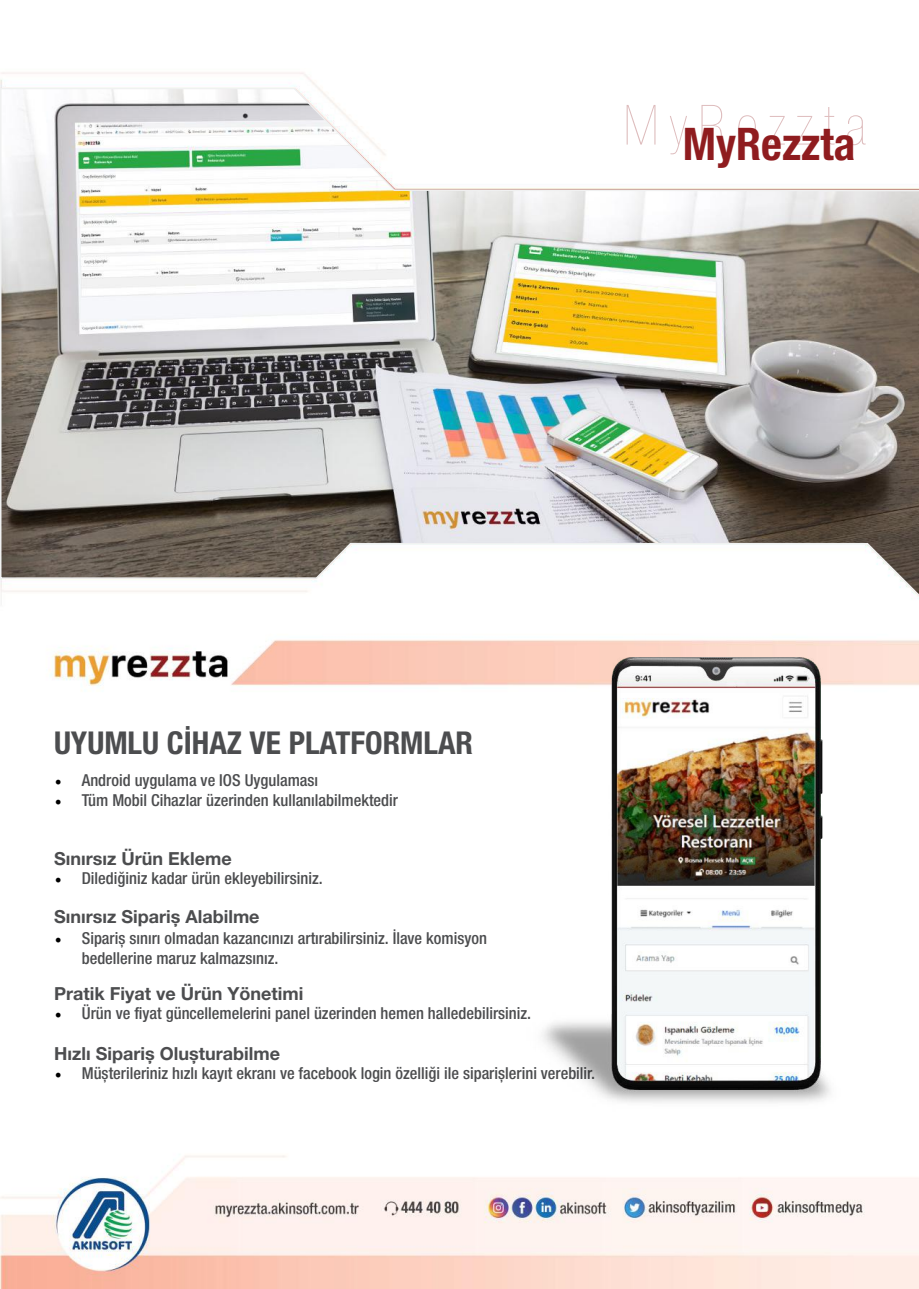
<style>
.page{position:relative;width:919px;height:1289px;background:#fff}
.page>*{position:absolute;margin:0;border:0;box-sizing:border-box;transform-origin:0 0}
.t1{font:200 condensed 55.5px "Helvetica Neue LT Pro";letter-spacing:.2em;color:#8f1c1f}
.t2{font:700 condensed 45px "Helvetica Neue LT Pro";color:#8f1c1f}
.t3{font:700 condensed 31.5px "Helvetica Neue LT Pro";color:#4c4d4f}
.t4{font:700 18px "Helvetica Neue LT Pro";color:#4c4d4f}
.t5{font:500 condensed 16.5px/19.8px "Helvetica Neue LT Pro";color:#4c4d4f}
.s1{font-family:"Minion Pro";font-weight:400;font-stretch:normal;font-size:18px;color:#000}
</style>
<div class="page">
<img style="left:0;top:72px;width:918px;height:1216px">
<svg style="left:0;top:87px;width:918px;height:512px"></svg>
<img style="left:526px;top:598px;width:381px;height:551px">
<h1 class="t1" style="left:623px;top:95px;width:244px">MyRezzta</h1>
<h2 class="t2" style="left:683px;top:116px;width:174px">MyRezzta</h2>
<h3 class="t3" style="left:54px;top:724px;width:420px">UYUMLU CİHAZ VE PLATFORMLAR</h3>
<p class="t5" style="left:55px;top:770px;width:265px"><span class="s1">•</span> Android uygulama ve IOS Uygulaması</p>
<p class="t5" style="left:55px;top:790px;width:345px"><span class="s1">•</span> Tüm Mobil Cihazlar üzerinden kullanılabilmektedir</p>
<p class="t4" style="left:54px;top:847px;width:179px">Sınırsız Ürün Ekleme</p>
<p class="t5" style="left:55px;top:868px;width:269px"><span class="s1">•</span> Dilediğiniz kadar ürün ekleyebilirsiniz.</p>
<p class="t4" style="left:54px;top:905px;width:207px">Sınırsız Sipariş Alabilme</p>
<p class="t5" style="left:82px;top:927px;width:406px;text-indent:-27px"><span class="s1">•</span> Sipariş sınırı olmadan kazancınızı artırabilirsiniz. İlave komisyon bedellerine maruz kalmazsınız.</p>
<p class="t4" style="left:54px;top:982px;width:251px">Pratik Fiyat ve Ürün Yönetimi</p>
<p class="t5" style="left:55px;top:1003px;width:478px"><span class="s1">•</span> Ürün ve fiyat güncellemelerini panel üzerinden hemen halledebilirsiniz.</p>
<p class="t4" style="left:54px;top:1041px;width:227px">Hızlı Sipariş Oluşturabilme</p>
<p class="t5" style="left:55px;top:1062px;width:541px"><span class="s1">•</span> Müşterileriniz hızlı kayıt ekranı ve facebook login özelliği ile siparişlerini verebilir.</p>
</div>
